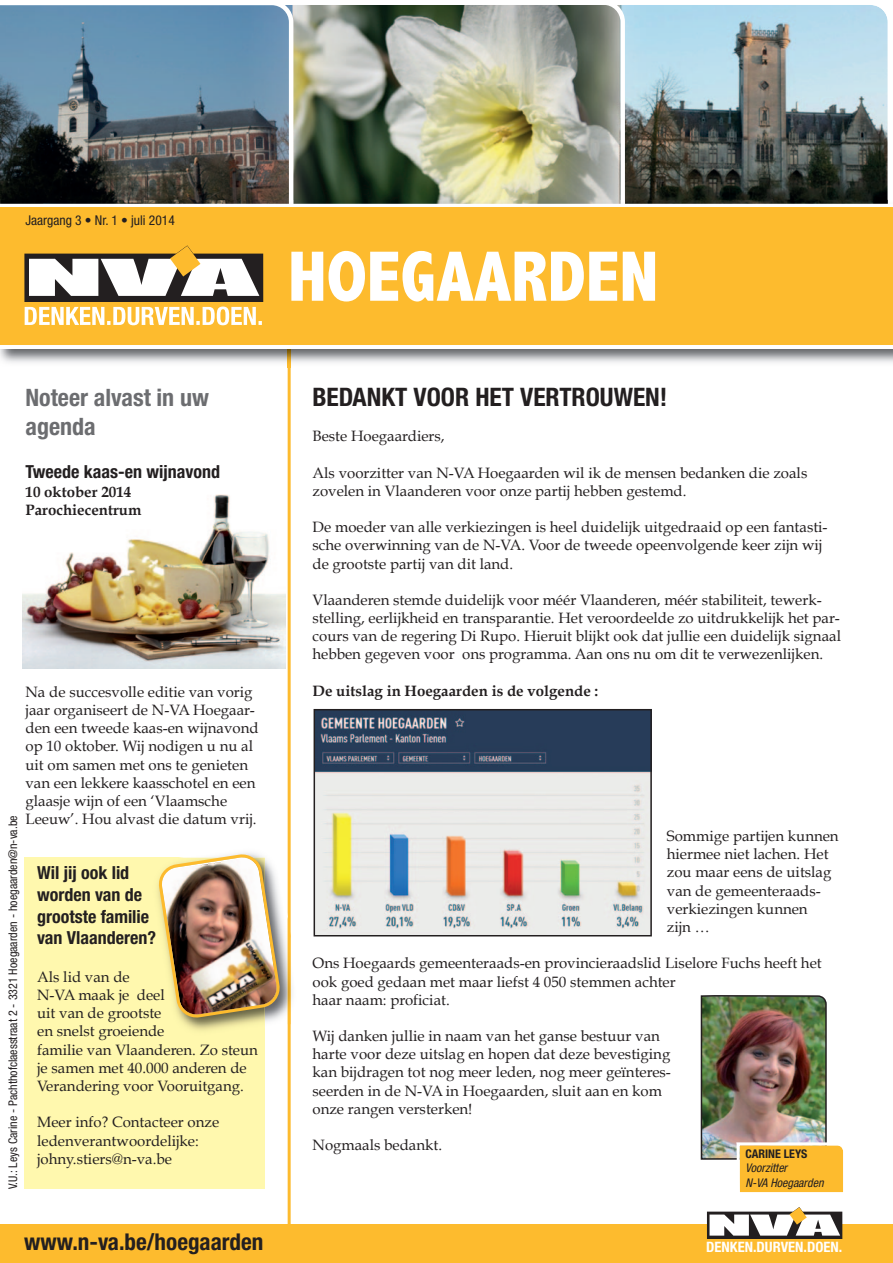
<style>
.page{position:relative;width:893px;height:1263px;background:#fff}
.page>*{position:absolute;margin:0;border:0;box-sizing:border-box;transform-origin:0 0}
.t1{font:800 condensed 72px "Abadi";color:#fff}
.t2{font:700 condensed 25.5px "Helvetica Neue LT Std";color:#231f20}
.t3{font:700 condensed 24px/28.8px "Helvetica Neue LT Std";color:#6c6d70}
.t4{font:700 condensed 23.1px "Helvetica Neue LT Std";color:#231f20}
.t5{font:700 condensed 18px/21.6px "Helvetica Neue LT Std";color:#231f20}
.t6{font:15px/18.1px "Book Antiqua";color:#231f20}
.t7{font:700 15px/18px "Book Antiqua";color:#231f20}
.t8{font:700 condensed 14.25px "Helvetica Neue LT Std";color:#fff}
.t9{font:condensed 13.5px "Helvetica Neue LT Std";color:#231f20}
.t10{font:condensed 12px "Helvetica Neue LT Std";color:#231f20}
.t11{font:italic condensed 12px/14.4px "Helvetica Neue LT Std";letter-spacing:-.01em;color:#231f20}
.t12{font:700 condensed 12px "Helvetica Neue LT Std";color:#231f20}
</style>
<div class="page">
<div style="left:25px;top:858px;width:240px;height:331px;background:#fff8ae"></div>
<img style="left:23px;top:494px;width:263px;height:175px">
<svg style="left:625px;top:5px;width:263px;height:195px;background:#7c8d91"></svg>
<img style="left:293px;top:5px;width:332px;height:195px">
<svg style="left:0;top:5px;width:293px;height:195px;background:#5b7282"></svg>
<hr style="left:288px;top:342px;width:3px;height:901px;background:#fdbb2e">
<img style="left:0;top:200px;width:893px;height:168px">
<img style="left:625px;top:200px;width:263px;height:4px">
<img style="left:293px;top:200px;width:327px;height:4px">
<img style="left:0;top:200px;width:289px;height:4px">
<img style="left:288px;top:349px;width:3px;height:19px">
<svg style="left:0;top:344px;width:893px;height:5px"></svg>
<div style="left:0;top:207px;width:893px;height:137px;background:#fdbb2e"></div>
<div style="left:0;top:1225px;width:893px;height:38px;background:#fdbb2e"></div>
<svg style="left:707px;top:1207px;width:135px;height:32px"></svg>
<svg style="left:24px;top:245px;width:239px;height:80px"></svg>
<hr style="left:0;top:204px;width:893px;height:3px;background:#fff">
<img style="left:317px;top:712px;width:332px;height:221px">
<div style="left:314px;top:709px;width:338px;height:227px;border:2px solid #231f20"></div>
<img style="left:700px;top:995px;width:143px;height:198px">
<img style="left:291px;top:986px;width:1px;height:13px">
<img style="left:265px;top:843px;width:23px;height:185px">
<img style="left:180px;top:1019px;width:85px;height:12px">
<img style="left:288px;top:917px;width:3px;height:107px">
<img style="left:157px;top:853px;width:124px;height:166px">
<p class="t9" style="left:26px;top:216px;width:151px">Jaargang 3 • Nr. 1 • juli 2014</p>
<h1 class="t1" style="left:288px;top:238px;width:372px">HOEGAARDEN</h1>
<h3 class="t3" style="left:26px;top:385px;width:185px">Noteer alvast in uw agenda</h3>
<p class="t5" style="left:26px;top:462px;width:196px">Tweede kaas-en wijnavond</p>
<p class="t7" style="left:26px;top:483px;width:117px">10 oktober 2014<br>Parochiecentrum</p>
<p class="t6" style="left:26px;top:683px;width:235px">Na de succesvolle editie van vorig jaar organiseert de N-VA Hoegaar&shy;den een tweede kaas-en wijnavond op 10 oktober. Wij nodigen u nu al uit om samen met ons te genieten van een lekkere kaasschotel en een glaasje wijn of een ‘Vlaamsche<br>Leeuw’. Hou alvast die datum vrij.</p>
<p class="t10" style="left:8px;top:1189px;width:375px;rotate:-90deg">V.U.: Leys Carine - Pachthofclaesstraat 2 - 3321 Hoegaarden - hoegaarden@n-va.be</p>
<p class="t5" style="left:37px;top:864px;width:120px">Wil jij ook lid worden van de grootste familie van Vlaanderen?</p>
<p class="t6" style="left:37px;top:968px;width:222px">Als lid van de<br>N-VA maak je deel<br>uit van de grootste<br>en snelst groeiende<br>familie van Vlaanderen. Zo steun je samen met 40.000 anderen de<br>Verandering voor Vooruitgang.</p>
<p class="t6" style="left:37px;top:1113px;width:184px">Meer info? Contacteer onze ledenverantwoordelijke: johny.stiers@n-va.be</p>
<h2 class="t2" style="left:312px;top:388px;width:357px">BEDANKT VOOR HET VERTROUWEN!</h2>
<p class="t6" style="left:313px;top:427px;width:134px">Beste Hoegaardiers,</p>
<p class="t6" style="left:313px;top:464px;width:496px">Als voorzitter van N-VA Hoegaarden wil ik de mensen bedanken die zoals zovelen in Vlaanderen voor onze partij hebben gestemd.</p>
<p class="t6" style="left:313px;top:518px;width:517px">De moeder van alle verkiezingen is heel duidelijk uitgedraaid op een fantasti&shy;sche overwinning van de N-VA. Voor de tweede opeenvolgende keer zijn wij de grootste partij van dit land.</p>
<p class="t6" style="left:313px;top:591px;width:530px">Vlaanderen stemde duidelijk voor méér Vlaanderen, méér stabiliteit, tewerk&shy;stelling, eerlijkheid en transparantie. Het veroordeelde zo uitdrukkelijk het par&shy;cours van de regering Di Rupo. Hieruit blijkt ook dat jullie een duidelijk signaal hebben gegeven voor ons programma. Aan ons nu om dit te verwezenlijken.</p>
<p class="t7" style="left:313px;top:682px;width:287px">De uitslag in Hoegaarden is de volgende :</p>
<p class="t6" style="left:667px;top:827px;width:173px">Sommige partijen kunnen hiermee niet lachen. Het zou maar eens de uitslag van de gemeenteraads&shy;verkiezingen kunnen<br>zijn …</p>
<p class="t6" style="left:313px;top:954px;width:511px">Ons Hoegaards gemeenteraads-en provincieraadslid Liselore Fuchs heeft het ook goed gedaan met maar liefst 4 050 stemmen achter<br>haar naam: proficiat.</p>
<p class="t6" style="left:313px;top:1027px;width:360px">Wij danken jullie in naam van het ganse bestuur van harte voor deze uitslag en hopen dat deze bevestiging kan bijdragen tot nog meer leden, nog meer geïnteres&shy;seerden in de N-VA in Hoegaarden, sluit aan en kom onze rangen versterken!</p>
<p class="t6" style="left:313px;top:1136px;width:131px">Nogmaals bedankt.</p>
<p class="t12" style="left:745px;top:1149px;width:63px">CARINE LEYS</p>
<p class="t11" style="left:745px;top:1162px;width:82px">Voorzitter<br>N-VA Hoegaarden</p>
<h3 class="t4" style="left:24px;top:1233px;width:241px">www.n-va.be/hoegaarden</h3>
<p class="t8" style="left:706px;top:1242px;width:138px">DENKEN.DURVEN.DOEN.</p>
</div>
